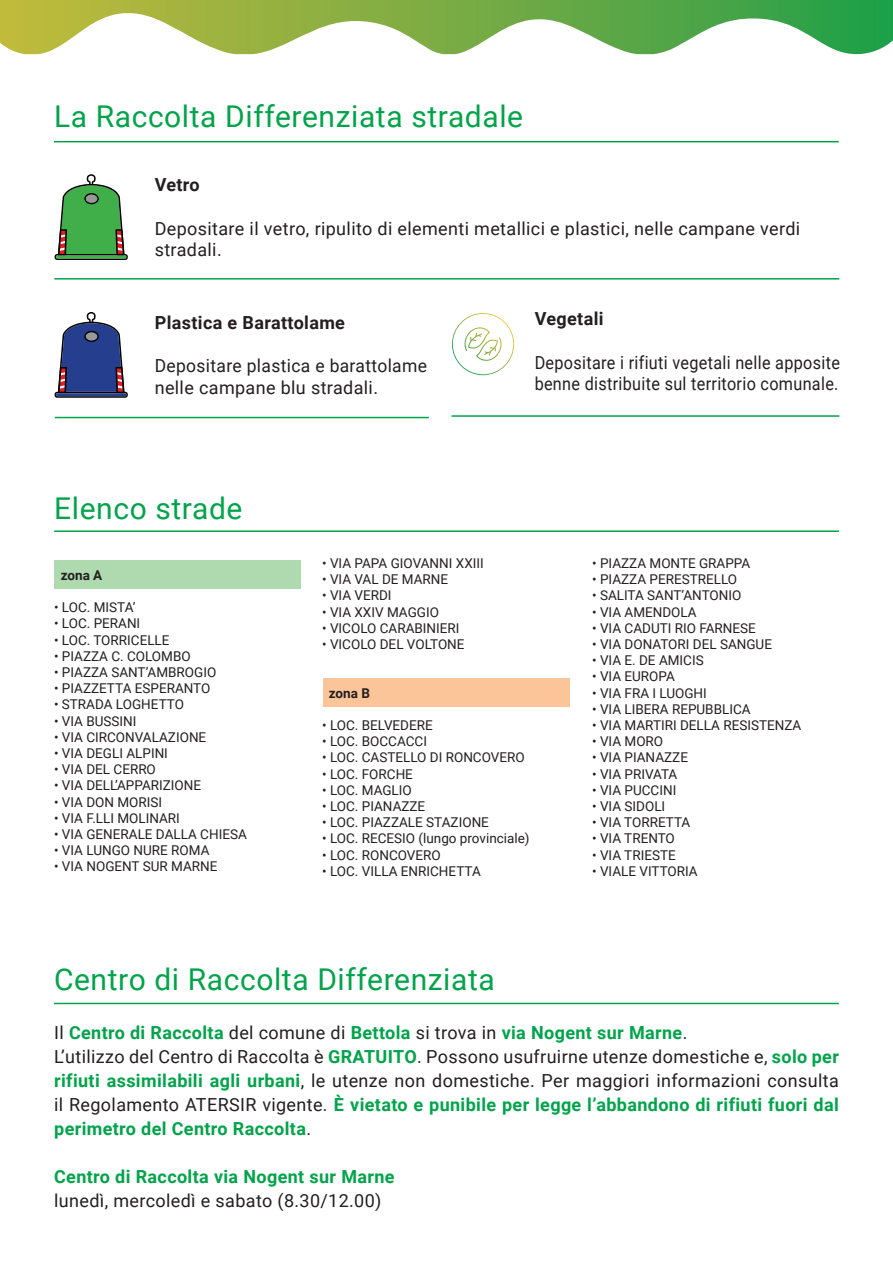
<style>
.page{position:relative;width:893px;height:1263px;background:#fff}
.page>*{position:absolute;margin:0;border:0;box-sizing:border-box;transform-origin:0 0}
.t1{font:30px "Roboto";letter-spacing:.02em;color:#00a34a}
.t2{font:18px/24px "Roboto";letter-spacing:.02em;color:#231f20}
.t3{font:18px/21.6px "Roboto";letter-spacing:.02em;color:#231f20;scale:.9 1}
.t4{font:700 18px "Roboto";letter-spacing:.02em;color:#00a34a}
.t5{font:700 18px "Roboto";letter-spacing:.02em;color:#231f20}
.t6{font:13.5px "Roboto";color:#231f20}
.t7{font:700 13.5px "Roboto";color:#231f20}
.s1{font-weight:700;color:#00a34a}
</style>
<div class="page">
<div style="left:323px;top:678px;width:246px;height:29px;background:#fcc599"></div>
<div style="left:54px;top:560px;width:247px;height:28px;background:#afd9ae"></div>
<svg style="left:0;top:0;width:893px;height:54px"></svg>
<hr style="left:54px;top:530px;width:785px;height:2px;background:#00a34a">
<hr style="left:54px;top:1003px;width:785px;height:1px;background:#00a34a">
<hr style="left:54px;top:141px;width:785px;height:1px;background:#00a34a">
<hr style="left:54px;top:278px;width:785px;height:2px;background:#00a34a">
<svg style="left:55px;top:174px;width:73px;height:86px"></svg>
<div style="left:86px;top:195px;width:11px;height:8px;background:#999;border-radius:50%"></div>
<hr style="left:56px;top:256px;width:70px;height:2px;background:#40ae49">
<svg style="left:55px;top:312px;width:73px;height:86px"></svg>
<div style="left:86px;top:332px;width:11px;height:8px;background:#999;border-radius:50%"></div>
<hr style="left:56px;top:393px;width:70px;height:3px;background:#253f8e">
<hr style="left:55px;top:417px;width:374px;height:1px;background:#00a34a">
<hr style="left:451px;top:415px;width:388px;height:2px;background:#00a34a">
<svg style="left:452px;top:313px;width:62px;height:62px"></svg>
<h1 class="t1" style="left:54px;top:96px;width:471px">La Raccolta Differenziata stradale</h1>
<h2 class="t5" style="left:155px;top:172px;width:47px">Vetro</h2>
<h2 class="t2" style="left:155px;top:217px;width:647px;line-height:21.6px">Depositare il vetro, ripulito di elementi metallici e plastici, nelle campane verdi stradali.</h2>
<h2 class="t5" style="left:155px;top:310px;width:192px">Plastica e Barattolame</h2>
<h2 class="t2" style="left:155px;top:354px;width:274px;line-height:21.6px">Depositare plastica e barattolame nelle campane blu stradali.</h2>
<h1 class="t1" style="left:54px;top:487px;width:190px">Elenco strade</h1>
<h2 class="t5" style="left:535px;top:306px;width:70px">Vegetali</h2>
<h2 class="t3" style="left:535px;top:351px;width:341px">Depositare i rifiuti vegetali nelle apposite benne distribuite sul territorio comunale.</h2>
<p class="t7" style="left:61px;top:566px;width:43px">zona A</p>
<p class="t6" style="left:54px;top:598px;width:83px">• LOC. MISTA’</p>
<p class="t6" style="left:54px;top:614px;width:88px">• LOC. PERANI</p>
<p class="t6" style="left:54px;top:630px;width:117px">• LOC. TORRICELLE</p>
<p class="t6" style="left:54px;top:647px;width:138px">• PIAZZA C. COLOMBO</p>
<p class="t6" style="left:54px;top:663px;width:164px">• PIAZZA SANT’AMBROGIO</p>
<p class="t6" style="left:54px;top:679px;width:158px">• PIAZZETTA ESPERANTO</p>
<p class="t6" style="left:54px;top:695px;width:131px">• STRADA LOGHETTO</p>
<p class="t6" style="left:54px;top:711px;width:84px">• VIA BUSSINI</p>
<p class="t6" style="left:54px;top:728px;width:154px">• VIA CIRCONVALAZIONE</p>
<p class="t6" style="left:54px;top:744px;width:115px">• VIA DEGLI ALPINI</p>
<p class="t6" style="left:54px;top:760px;width:103px">• VIA DEL CERRO</p>
<p class="t6" style="left:54px;top:776px;width:149px">• VIA DELL’APPARIZIONE</p>
<p class="t6" style="left:54px;top:792px;width:110px">• VIA DON MORISI</p>
<p class="t6" style="left:54px;top:809px;width:127px">• VIA F.LLI MOLINARI</p>
<p class="t6" style="left:54px;top:825px;width:194px">• VIA GENERALE DALLA CHIESA</p>
<p class="t6" style="left:54px;top:841px;width:157px">• VIA LUNGO NURE ROMA</p>
<p class="t6" style="left:54px;top:857px;width:165px">• VIA NOGENT SUR MARNE</p>
<p class="t6" style="left:322px;top:554px;width:163px">• VIA PAPA GIOVANNI XXIII</p>
<p class="t6" style="left:322px;top:570px;width:128px">• VIA VAL DE MARNE</p>
<p class="t6" style="left:322px;top:586px;width:71px">• VIA VERDI</p>
<p class="t6" style="left:322px;top:602px;width:118px">• VIA XXIV MAGGIO</p>
<p class="t6" style="left:322px;top:618px;width:139px">• VICOLO CARABINIERI</p>
<p class="t6" style="left:322px;top:635px;width:144px">• VICOLO DEL VOLTONE</p>
<p class="t7" style="left:329px;top:683px;width:43px">zona B</p>
<p class="t6" style="left:322px;top:716px;width:112px">• LOC. BELVEDERE</p>
<p class="t6" style="left:322px;top:732px;width:106px">• LOC. BOCCACCI</p>
<p class="t6" style="left:322px;top:748px;width:204px">• LOC. CASTELLO DI RONCOVERO</p>
<p class="t6" style="left:322px;top:764px;width:92px">• LOC. FORCHE</p>
<p class="t6" style="left:322px;top:780px;width:91px">• LOC. MAGLIO</p>
<p class="t6" style="left:322px;top:797px;width:105px">• LOC. PIANAZZE</p>
<p class="t6" style="left:322px;top:813px;width:168px">• LOC. PIAZZALE STAZIONE</p>
<p class="t6" style="left:322px;top:829px;width:209px">• LOC. RECESIO (lungo provinciale)</p>
<p class="t6" style="left:322px;top:845px;width:120px">• LOC. RONCOVERO</p>
<p class="t6" style="left:322px;top:861px;width:160px">• LOC. VILLA ENRICHETTA</p>
<h1 class="t1" style="left:54px;top:958px;width:442px">Centro di Raccolta Differenziata</h1>
<p class="t6" style="left:592px;top:554px;width:160px">• PIAZZA MONTE GRAPPA</p>
<p class="t6" style="left:592px;top:570px;width:147px">• PIAZZA PERESTRELLO</p>
<p class="t6" style="left:592px;top:586px;width:151px">• SALITA SANT’ANTONIO</p>
<p class="t6" style="left:592px;top:602px;width:106px">• VIA AMENDOLA</p>
<p class="t6" style="left:592px;top:618px;width:165px">• VIA CADUTI RIO FARNESE</p>
<p class="t6" style="left:592px;top:635px;width:181px">• VIA DONATORI DEL SANGUE</p>
<p class="t6" style="left:592px;top:651px;width:113px">• VIA E. DE AMICIS</p>
<p class="t6" style="left:592px;top:667px;width:84px">• VIA EUROPA</p>
<p class="t6" style="left:592px;top:683px;width:116px">• VIA FRA I LUOGHI</p>
<p class="t6" style="left:592px;top:699px;width:160px">• VIA LIBERA REPUBBLICA</p>
<p class="t6" style="left:592px;top:716px;width:211px">• VIA MARTIRI DELLA RESISTENZA</p>
<p class="t6" style="left:592px;top:732px;width:73px">• VIA MORO</p>
<p class="t6" style="left:592px;top:748px;width:97px">• VIA PIANAZZE</p>
<p class="t6" style="left:592px;top:764px;width:87px">• VIA PRIVATA</p>
<p class="t6" style="left:592px;top:780px;width:86px">• VIA PUCCINI</p>
<p class="t6" style="left:592px;top:797px;width:75px">• VIA SIDOLI</p>
<p class="t6" style="left:592px;top:813px;width:100px">• VIA TORRETTA</p>
<p class="t6" style="left:592px;top:829px;width:84px">• VIA TRENTO</p>
<p class="t6" style="left:592px;top:845px;width:85px">• VIA TRIESTE</p>
<p class="t6" style="left:592px;top:861px;width:107px">• VIALE VITTORIA</p>
<p class="t2" style="left:54px;top:1020px;width:786px">Il <span class="s1">Centro di Raccolta</span> del comune di <span class="s1">Bettola</span> si trova in <span class="s1">via Nogent sur Marne</span>.<br>L’utilizzo del Centro di Raccolta è <span class="s1">GRATUITO</span>. Possono usufruirne utenze domestiche e, <span class="s1">solo per rifiuti assimilabili agli urbani</span>, le utenze non domestiche. Per maggiori informazioni consulta il Regolamento ATERSIR vigente. <span class="s1">è vietato e punibile per legge l’abbandono di rifiuti fuori dal perimetro del Centro Raccolta</span>.</p>
<h2 class="t4" style="left:54px;top:1164px;width:342px">Centro di Raccolta via Nogent sur Marne</h2>
<h2 class="t2" style="left:54px;top:1188px;width:329px">lunedì, mercoledì e sabato (8.30/12.00)</h2>
</div>
